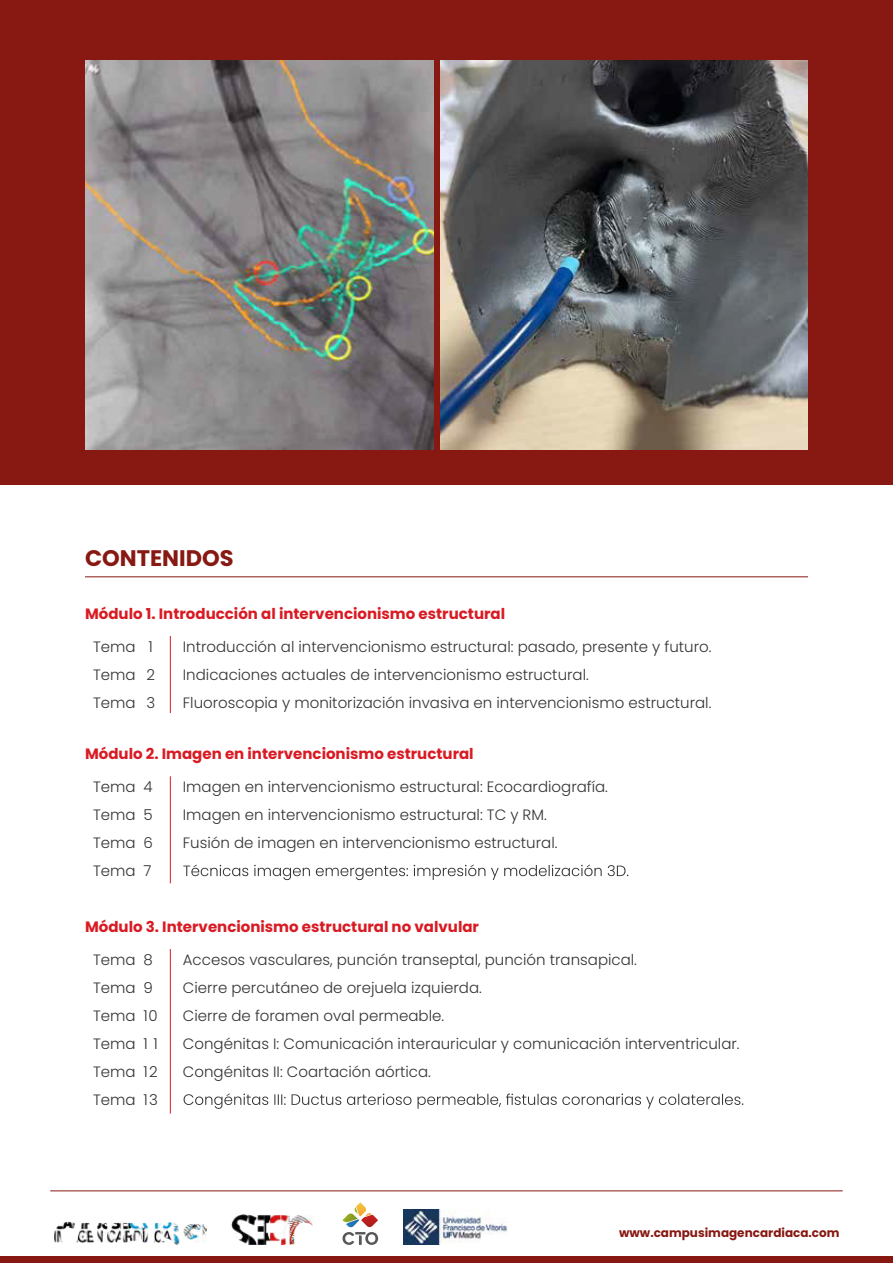
<style>
.page{position:relative;width:893px;height:1263px;background:#fff}
.page>*{position:absolute;margin:0;border:0;box-sizing:border-box;transform-origin:0 0}
.t1{font:700 22.5px "Poppins";color:#871812}
.t2{font:300 15px/28px "Poppins";color:#333}
.t3{font:700 15px "Poppins";color:#da1a23}
.t4{font:700 12px "Poppins";color:#871811}
</style>
<div class="page">
<hr style="left:51px;top:1190px;width:791px;height:1px;background:#871811">
<div style="left:0;top:1257px;width:893px;height:6px;background:#871811"></div>
<img style="left:54px;top:1221px;width:152px;height:24px">
<img style="left:404px;top:1209px;width:104px;height:36px">
<svg style="left:342px;top:1202px;width:36px;height:43px"></svg>
<img style="left:232px;top:1215px;width:81px;height:30px">
<div style="left:0;top:0;width:893px;height:485px;background:#871812"></div>
<hr style="left:85px;top:576px;width:723px;height:1px;background:#871812">
<img style="left:85px;top:61px;width:349px;height:388px">
<img style="left:441px;top:61px;width:367px;height:388px">
<hr style="left:170px;top:636px;width:1px;height:77px;background:#da1a23">
<svg style="left:183px;top:864px;width:445px;height:16px"></svg>
<hr style="left:170px;top:776px;width:1px;height:107px;background:#da1a23">
<svg style="left:184px;top:1093px;width:559px;height:16px"></svg>
<hr style="left:170px;top:949px;width:1px;height:164px;background:#da1a23">
<h1 class="t1" style="left:85px;top:545px;width:150px">CONTENIDOS</h1>
<p class="t3" style="left:85px;top:605px;width:422px">Módulo 1. Introducción al intervencionismo estructural</p>
<p class="t2" style="left:183px;top:632px;width:530px">Introducción al intervencionismo estructural: pasado, presente y futuro.<br>Indicaciones actuales de intervencionismo estructural.<br>Fluoroscopia y monitorización invasiva en intervencionismo estructural.</p>
<p class="t2" style="left:146px;top:632px;width:10px">1<br>2<br>3</p>
<p class="t2" style="left:93px;top:632px;width:44px;text-align:justify">Tema Tema Tema</p>
<p class="t3" style="left:85px;top:745px;width:390px">Módulo 2. Imagen en intervencionismo estructural</p>
<p class="t2" style="left:183px;top:773px;width:427px">Imagen en intervencionismo estructural: Ecocardiografía.<br>Imagen en intervencionismo estructural: TC y RM.<br>Fusión de imagen en intervencionismo estructural.</p>
<p class="t2" style="left:144px;top:773px;width:11px;text-align:justify">4<br>5<br>6<br>7</p>
<p class="t2" style="left:93px;top:773px;width:44px;text-align:justify">Tema Tema Tema Tema</p>
<p class="t3" style="left:85px;top:918px;width:395px">Módulo 3. Intervencionismo estructural no valvular</p>
<p class="t2" style="left:183px;top:945px;width:558px">Accesos vasculares, punción transeptal, punción transapical.<br>Cierre percutáneo de orejuela izquierda.<br>Cierre de foramen oval permeable.<br>Congénitas I: Comunicación interauricular y comunicación interventricular.<br>Congénitas II: Coartación aórtica.</p>
<p class="t2" style="left:144px;top:945px;width:16px">8<br>9<br>10<br>1 1<br>12<br>13</p>
<p class="t2" style="left:93px;top:945px;width:44px;text-align:justify">Tema Tema Tema Tema Tema Tema</p>
<p class="t4" style="left:619px;top:1226px;width:222px">www.campusimagencardiaca.com</p>
<p class="t4" style="left:649px;top:1226px;width:222px">www.campusimagencardiaca.com</p>
</div>
